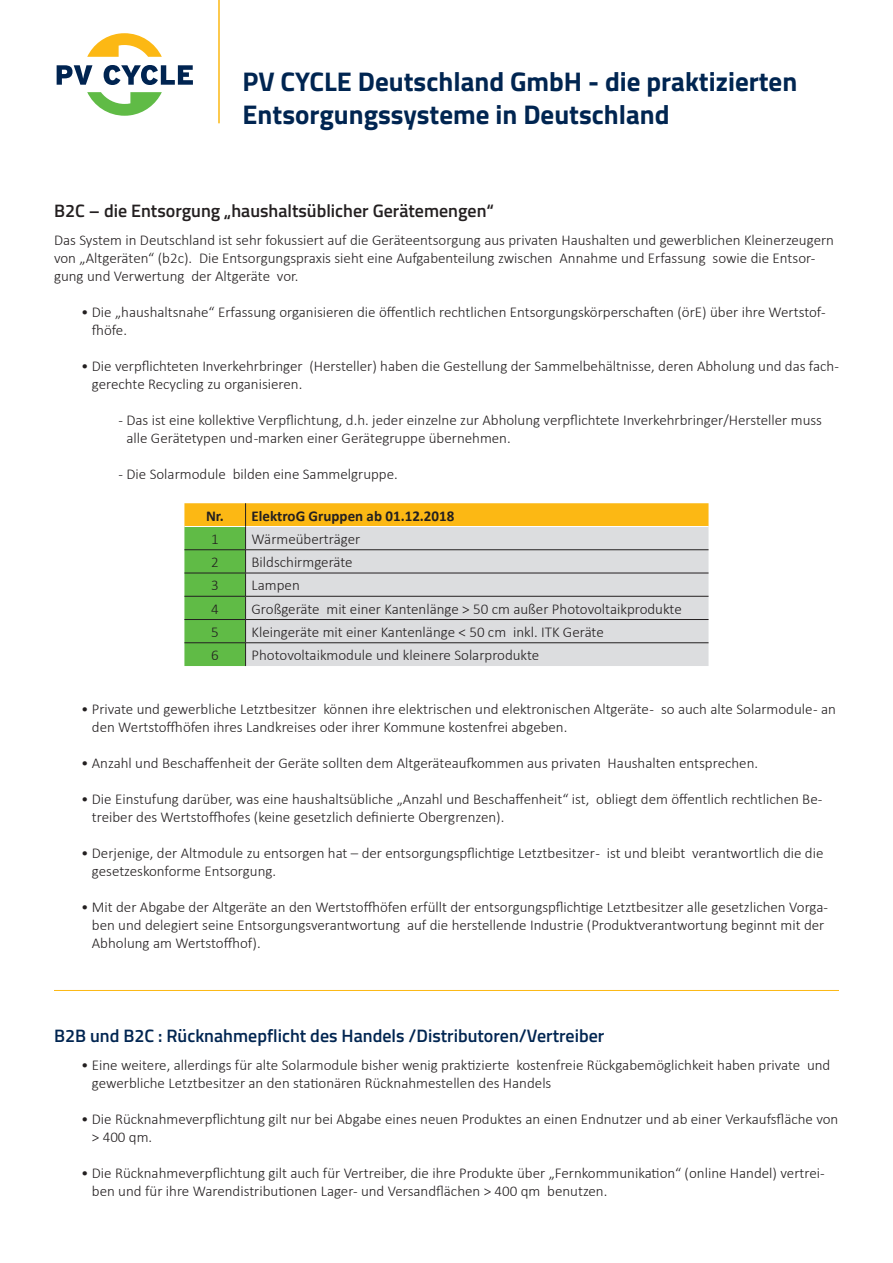
<style>
.page{position:relative;width:893px;height:1263px;background:#fff}
.page>*{position:absolute;margin:0;border:0;box-sizing:border-box;transform-origin:0 0}
.t1{font:700 27px/32.4px "Titillium Web";color:#002551}
.t2{font:600 18px "Titillium Web";color:#002551}
.t3{font:600 18px "Titillium Web";color:#231f20}
.t4{font:300 15px/18px "Calibri";color:#231f20}
.t5{font:700 15px "Calibri";color:#231f20}
</style>
<div class="page">
<svg style="left:184px;top:503px;width:524px;height:163px;background:#ceceae"></svg>
<svg style="left:87px;top:33px;width:75px;height:24px"></svg>
<svg style="left:87px;top:92px;width:75px;height:24px"></svg>
<svg style="left:57px;top:65px;width:35px;height:20px"></svg>
<svg style="left:104px;top:65px;width:89px;height:20px"></svg>
<hr style="left:218px;top:0;width:2px;height:123px;background:#fcb814">
<hr style="left:54px;top:990px;width:785px;height:1px;background:#fcb814">
<p class="t1" style="left:243px;top:64px;width:556px">PV CYCLE Deutschland GmbH - die praktizierten<br>Entsorgungssysteme in Deutschland</p>
<p class="t3" style="left:54px;top:197px;width:441px">B2C – die Entsorgung „haushaltsüblicher Gerätemengen“</p>
<p class="t4" style="left:54px;top:231px;width:781px">Das System in Deutschland ist sehr fokussiert auf die Geräteentsorgung aus privaten Haushalten und gewerblichen Kleinerzeugern von „Altgeräten“ (b2c). Die Entsorgungspraxis sieht eine Aufgabenteilung zwischen Annahme und Erfassung sowie die Entsor&shy;gung und Verwertung der Altgeräte vor.</p>
<p class="t4" style="left:92px;top:303px;width:735px;text-indent:-11px">• Die „haushaltsnahe“ Erfassung organisieren die öffentlich rechtlichen Entsorgungskörperschaften (örE) über ihre Wertstof&shy;fhöfe.</p>
<p class="t4" style="left:92px;top:357px;width:749px;text-indent:-11px">• Die verpflichteten Inverkehrbringer (Hersteller) haben die Gestellung der Sammelbehältnisse, deren Abholung und das fach&shy;gerechte Recycling zu organisieren.</p>
<p class="t4" style="left:126px;top:411px;width:697px;text-indent:-8px">- Das ist eine kollektive Verpflichtung, d.h. jeder einzelne zur Abholung verpflichtete Inverkehrbringer/Hersteller muss alle Gerätetypen und-marken einer Gerätegruppe übernehmen.</p>
<p class="t4" style="left:118px;top:465px;width:281px">- Die Solarmodule bilden eine Sammelgruppe.</p>
<p class="t5" style="left:206px;top:505px;width:19px">Nr.</p>
<p class="t5" style="left:252px;top:505px;width:204px">ElektroG Gruppen ab 01.12.2018</p>
<p class="t4" style="left:211px;top:530px;width:9px">1</p>
<p class="t4" style="left:252px;top:530px;width:110px">Wärmeüberträger</p>
<p class="t4" style="left:211px;top:553px;width:9px">2</p>
<p class="t4" style="left:252px;top:553px;width:103px">Bildschirmgeräte</p>
<p class="t4" style="left:211px;top:576px;width:9px">3</p>
<p class="t4" style="left:252px;top:576px;width:50px">Lampen</p>
<p class="t4" style="left:211px;top:599px;width:9px">4</p>
<p class="t4" style="left:252px;top:599px;width:432px">Großgeräte mit einer Kantenlänge &gt; 50 cm außer Photovoltaikprodukte</p>
<p class="t4" style="left:211px;top:623px;width:9px">5</p>
<p class="t4" style="left:252px;top:623px;width:354px">Kleingeräte mit einer Kantenlänge &lt; 50 cm inkl. ITK Geräte</p>
<p class="t4" style="left:211px;top:646px;width:9px">6</p>
<p class="t4" style="left:252px;top:646px;width:289px">Photovoltaikmodule und kleinere Solarprodukte</p>
<p class="t4" style="left:92px;top:700px;width:746px;text-indent:-11px">• Private und gewerbliche Letztbesitzer können ihre elektrischen und elektronischen Altgeräte - so auch alte Solarmodule - an den Wertstoffhöfen ihres Landkreises oder ihrer Kommune kostenfrei abgeben.</p>
<p class="t4" style="left:81px;top:754px;width:679px">• Anzahl und Beschaffenheit der Geräte sollten dem Altgeräteaufkommen aus privaten Haushalten entsprechen.</p>
<p class="t4" style="left:92px;top:790px;width:732px;text-indent:-11px">• Die Einstufung darüber, was eine haushaltsübliche „Anzahl und Beschaffenheit“ ist, obliegt dem öffentlich rechtlichen Be&shy;treiber des Wertstoffhofes (keine gesetzlich definierte Obergrenzen).</p>
<p class="t4" style="left:92px;top:844px;width:733px;text-indent:-11px">• Derjenige, der Altmodule zu entsorgen hat – der entsorgungspflichtige Letztbesitzer- ist und bleibt verantwortlich die die gesetzeskonforme Entsorgung.</p>
<p class="t4" style="left:92px;top:898px;width:738px;text-indent:-11px">• Mit der Abgabe der Altgeräte an den Wertstoffhöfen erfüllt der entsorgungspflichtige Letztbesitzer alle gesetzlichen Vorga&shy;ben und delegiert seine Entsorgungsverantwortung auf die herstellende Industrie (Produktverantwortung beginnt mit der<br>Abholung am Wertstoffhof).</p>
<p class="t2" style="left:54px;top:1022px;width:552px">B2B und B2C : Rücknahmepflicht des Handels /Distributoren/Vertreiber</p>
<p class="t4" style="left:92px;top:1056px;width:740px;text-indent:-11px">• Eine weitere, allerdings für alte Solarmodule bisher wenig praktizierte kostenfreie Rückgabemöglichkeit haben private und gewerbliche Letztbesitzer an den stationären Rücknahmestellen des Handels</p>
<p class="t4" style="left:92px;top:1110px;width:748px;text-indent:-11px">• Die Rücknahmeverpflichtung gilt nur bei Abgabe eines neuen Produktes an einen Endnutzer und ab einer Verkaufsfläche von &gt; 400 qm.</p>
<p class="t4" style="left:92px;top:1164px;width:734px;text-indent:-11px">• Die Rücknahmeverpflichtung gilt auch für Vertreiber, die ihre Produkte über „Fernkommunikation“ (online Handel) vertrei&shy;ben und für ihre Warendistributionen Lager- und Versandflächen &gt; 400 qm benutzen.</p>
</div>
